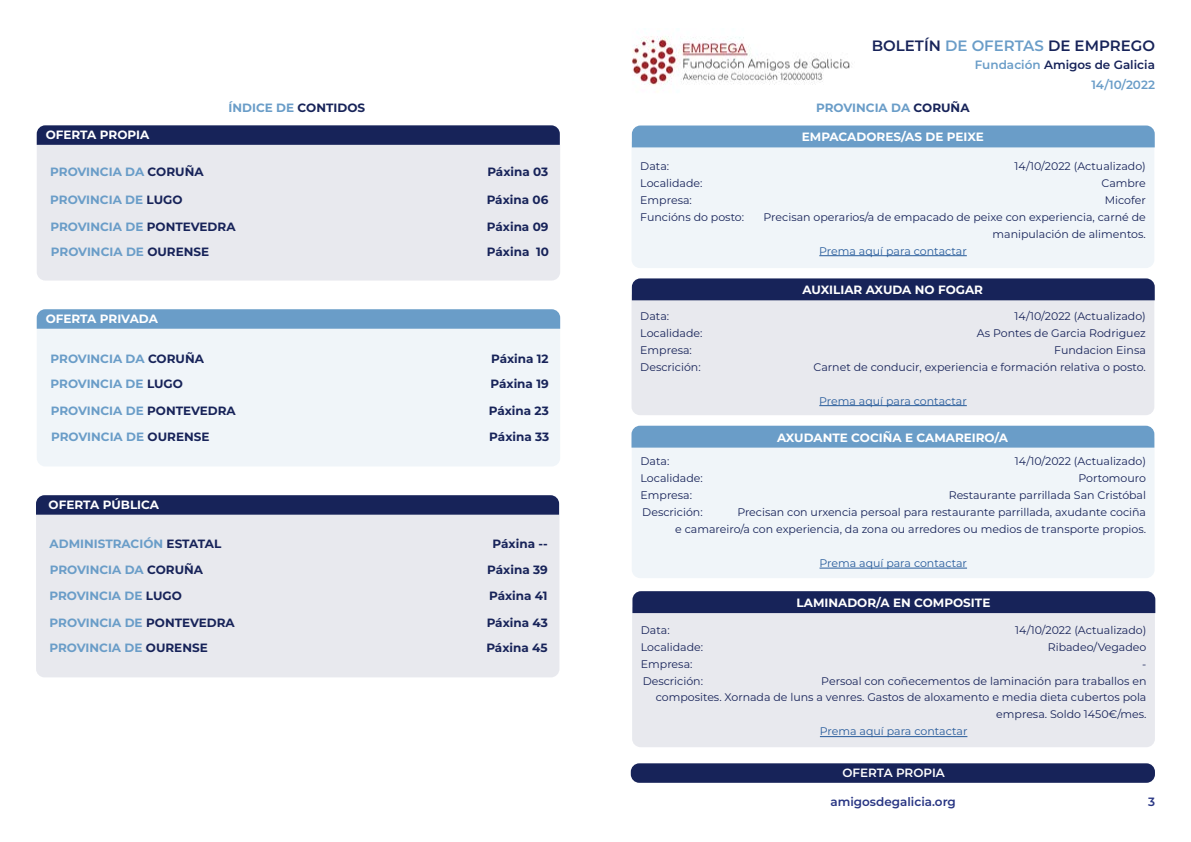
<style>
.page{position:relative;width:1191px;height:842px;background:#fff}
.page>*{position:absolute;margin:0;border:0;box-sizing:border-box;transform-origin:0 0}
.t1{font:600 15px "Montserrat";color:#172359}
.t2{font:700 12px "Montserrat";color:#6a9dc8}
.t3{font:700 12px "Montserrat";color:#fff}
.t4{font:700 12px "Montserrat";color:#172359}
.t5{font:600 12px/20.2px "Montserrat";color:#6a9dc8;text-align:right}
.t6{font:600 12px "Montserrat";color:#283583}
.t7{font:600 12px "Montserrat";color:#fff}
.t8{font:11px/17px "Montserrat";color:#172359;text-align:right}
.t9{font:11px "Montserrat";color:#275b9b}
.s1{color:#172359}
.s2{color:#6a9dc8}
</style>
<div class="page">
<img style="left:632px;top:36px;width:218px;height:56px">
<div style="left:36px;top:515px;width:523px;height:162px;background:#e8e9ee"></div>
<svg style="left:36px;top:495px;width:523px;height:20px;background:#1d295d"></svg>
<svg style="left:37px;top:125px;width:523px;height:20px;background:#1d295d"></svg>
<svg style="left:37px;top:309px;width:523px;height:20px;background:#6e9fc9"></svg>
<div style="left:37px;top:145px;width:523px;height:136px;background:#e8e9ee"></div>
<div style="left:37px;top:329px;width:523px;height:137px;background:#f0f5f9"></div>
<div style="left:631px;top:763px;width:524px;height:20px;background:#172359;border-radius:9px"></div>
<div style="left:631px;top:142px;width:523px;height:126px;background:#f0f5f9"></div>
<div style="left:632px;top:126px;width:522px;height:21px;background:#6a9dc8"></div>
<hr style="left:819px;top:255px;width:147px;height:1px;background:#275b9b">
<div style="left:631px;top:295px;width:523px;height:120px;background:#e8e9ee"></div>
<div style="left:632px;top:278px;width:522px;height:22px;background:#172359"></div>
<hr style="left:819px;top:405px;width:147px;height:1px;background:#275b9b">
<div style="left:632px;top:448px;width:522px;height:130px;background:#f0f5f9"></div>
<div style="left:631px;top:426px;width:523px;height:22px;background:#6a9dc8"></div>
<hr style="left:819px;top:568px;width:148px;height:1px;background:#275b9b">
<div style="left:632px;top:613px;width:523px;height:134px;background:#e8e9ee"></div>
<div style="left:632px;top:591px;width:523px;height:22px;background:#172359"></div>
<hr style="left:820px;top:736px;width:147px;height:1px;background:#275b9b">
<p class="t3" style="left:46px;top:127px;width:105px">OFERTA PROPIA</p>
<p class="t2" style="left:228px;top:99px;width:138px">ÍNDICE DE <span class="s1">CONTIDOS</span></p>
<p class="t2" style="left:50px;top:163px;width:155px">PROVINCIA DA <span class="s1">CORUÑA</span></p>
<p class="t4" style="left:487px;top:163px;width:62px">Páxina 03</p>
<p class="t2" style="left:50px;top:191px;width:134px">PROVINCIA DE <span class="s1">LUGO</span></p>
<p class="t4" style="left:487px;top:191px;width:63px">Páxina 06</p>
<p class="t2" style="left:50px;top:218px;width:187px">PROVINCIA DE <span class="s1">PONTEVEDRA</span></p>
<p class="t4" style="left:487px;top:218px;width:63px">Páxina 09</p>
<p class="t2" style="left:51px;top:243px;width:160px">PROVINCIA DE <span class="s1">OURENSE</span></p>
<p class="t4" style="left:487px;top:243px;width:64px">Páxina 10</p>
<p class="t3" style="left:46px;top:310px;width:114px">OFERTA PRIVADA</p>
<p class="t2" style="left:51px;top:350px;width:155px">PROVINCIA DA <span class="s1">CORUÑA</span></p>
<p class="t4" style="left:491px;top:350px;width:59px">Páxina 12</p>
<p class="t2" style="left:51px;top:376px;width:134px">PROVINCIA DE <span class="s1">LUGO</span></p>
<p class="t4" style="left:490px;top:376px;width:60px">Páxina 19</p>
<p class="t2" style="left:51px;top:402px;width:187px">PROVINCIA DE <span class="s1">PONTEVEDRA</span></p>
<p class="t4" style="left:489px;top:402px;width:62px">Páxina 23</p>
<p class="t2" style="left:51px;top:428px;width:160px">PROVINCIA DE <span class="s1">OURENSE</span></p>
<p class="t4" style="left:489px;top:428px;width:61px">Páxina 33</p>
<p class="t3" style="left:49px;top:496px;width:112px">OFERTA PÚBLICA</p>
<p class="t2" style="left:50px;top:535px;width:173px">ADMINISTRACIÓN <span class="s1">ESTATAL</span></p>
<p class="t4" style="left:492px;top:535px;width:57px">Páxina --</p>
<p class="t2" style="left:50px;top:561px;width:155px">PROVINCIA DA <span class="s1">CORUÑA</span></p>
<p class="t4" style="left:487px;top:561px;width:62px">Páxina 39</p>
<p class="t2" style="left:49px;top:587px;width:134px">PROVINCIA DE <span class="s1">LUGO</span></p>
<p class="t4" style="left:489px;top:587px;width:60px">Páxina 41</p>
<p class="t2" style="left:50px;top:614px;width:187px">PROVINCIA DE <span class="s1">PONTEVEDRA</span></p>
<p class="t4" style="left:487px;top:614px;width:63px">Páxina 43</p>
<p class="t2" style="left:49px;top:639px;width:160px">PROVINCIA DE <span class="s1">OURENSE</span></p>
<p class="t4" style="left:486px;top:639px;width:63px">Páxina 45</p>
<h1 class="t1" style="left:872px;top:35px;width:285px">BOLETÍN <span class="s2">DE OFERTAS</span> DE EMPREGO</h1>
<p class="t5" style="left:974px;top:54px;width:182px">Fundación <span class="s1">Amigos de Galicia<br></span>14/10/2022</p>
<p class="t2" style="left:816px;top:99px;width:155px">PROVINCIA DA <span class="s1">CORUÑA</span></p>
<p class="t3" style="left:802px;top:128px;width:184px">EMPACADORES/AS DE PEIXE</p>
<p class="t8" style="left:640px;top:157px;width:30px">Data:</p>
<p class="t8" style="left:1014px;top:157px;width:133px">14/10/2022 (Actualizado)</p>
<p class="t8" style="left:640px;top:174px;width:64px">Localidade:</p>
<p class="t8" style="left:1101px;top:174px;width:46px">Cambre</p>
<p class="t8" style="left:640px;top:191px;width:53px">Empresa:</p>
<p class="t8" style="left:1104px;top:191px;width:43px">Micofer</p>
<p class="t8" style="left:640px;top:208px;width:105px">Funcións do posto:</p>
<p class="t8" style="left:763px;top:208px;width:384px">Precisan operarios/a de empacado de peixe con experiencia, carné de manipulación de alimentos.</p>
<p class="t9" style="left:819px;top:243px;width:149px">Prema aquí para contactar</p>
<p class="t3" style="left:802px;top:281px;width:182px">AUXILIAR AXUDA NO FOGAR</p>
<p class="t8" style="left:640px;top:307px;width:30px">Data:</p>
<p class="t8" style="left:1014px;top:307px;width:133px">14/10/2022 (Actualizado)</p>
<p class="t8" style="left:640px;top:324px;width:64px">Localidade:</p>
<p class="t8" style="left:977px;top:324px;width:170px">As Pontes de Garcia Rodriguez</p>
<p class="t8" style="left:640px;top:341px;width:53px">Empresa:</p>
<p class="t8" style="left:1054px;top:341px;width:93px">Fundacion Einsa</p>
<p class="t8" style="left:640px;top:358px;width:62px">Descrición:</p>
<p class="t8" style="left:813px;top:358px;width:334px">Carnet de conducir, experiencia e formación relativa o posto.</p>
<p class="t9" style="left:819px;top:393px;width:149px">Prema aquí para contactar</p>
<p class="t3" style="left:777px;top:429px;width:232px">AXUDANTE COCIÑA E CAMAREIRO/A</p>
<p class="t8" style="left:640px;top:452px;width:30px">Data:</p>
<p class="t8" style="left:1014px;top:452px;width:133px">14/10/2022 (Actualizado)</p>
<p class="t8" style="left:640px;top:469px;width:64px">Localidade:</p>
<p class="t8" style="left:1078px;top:469px;width:69px">Portomouro</p>
<p class="t8" style="left:640px;top:486px;width:53px">Empresa:</p>
<p class="t8" style="left:948px;top:486px;width:199px">Restaurante parrillada San Cristóbal</p>
<p class="t8" style="left:642px;top:503px;width:62px">Descrición:</p>
<p class="t8" style="left:675px;top:503px;width:472px">Precisan con urxencia persoal para restaurante parrillada, axudante cociña<br>e camareiro/a con experiencia, da zona ou arredores ou medios de transporte propios.</p>
<p class="t9" style="left:819px;top:555px;width:149px">Prema aquí para contactar</p>
<p class="t3" style="left:796px;top:594px;width:195px">LAMINADOR/A EN COMPOSITE</p>
<p class="t8" style="left:641px;top:621px;width:30px">Data:</p>
<p class="t8" style="left:1015px;top:621px;width:133px">14/10/2022 (Actualizado)</p>
<p class="t8" style="left:641px;top:638px;width:64px">Localidade:</p>
<p class="t8" style="left:1047px;top:638px;width:100px">Ribadeo/Vegadeo</p>
<p class="t8" style="left:641px;top:655px;width:53px">Empresa:</p>
<p class="t8" style="left:1142px;top:655px;width:6px">-</p>
<p class="t8" style="left:642px;top:672px;width:62px">Descrición:</p>
<p class="t8" style="left:655px;top:672px;width:492px">Persoal con coñecementos de laminación para traballos en<br>composites. Xornada de luns a venres. Gastos de aloxamento e media dieta cubertos pola empresa. Soldo 1450€/mes.</p>
<p class="t9" style="left:820px;top:724px;width:149px">Prema aquí para contactar</p>
<p class="t7" style="left:842px;top:765px;width:104px">OFERTA PROPIA</p>
<p class="t6" style="left:830px;top:793px;width:127px">amigosdegalicia.org</p>
<p class="t6" style="left:1148px;top:793px;width:8px">3</p>
</div>
